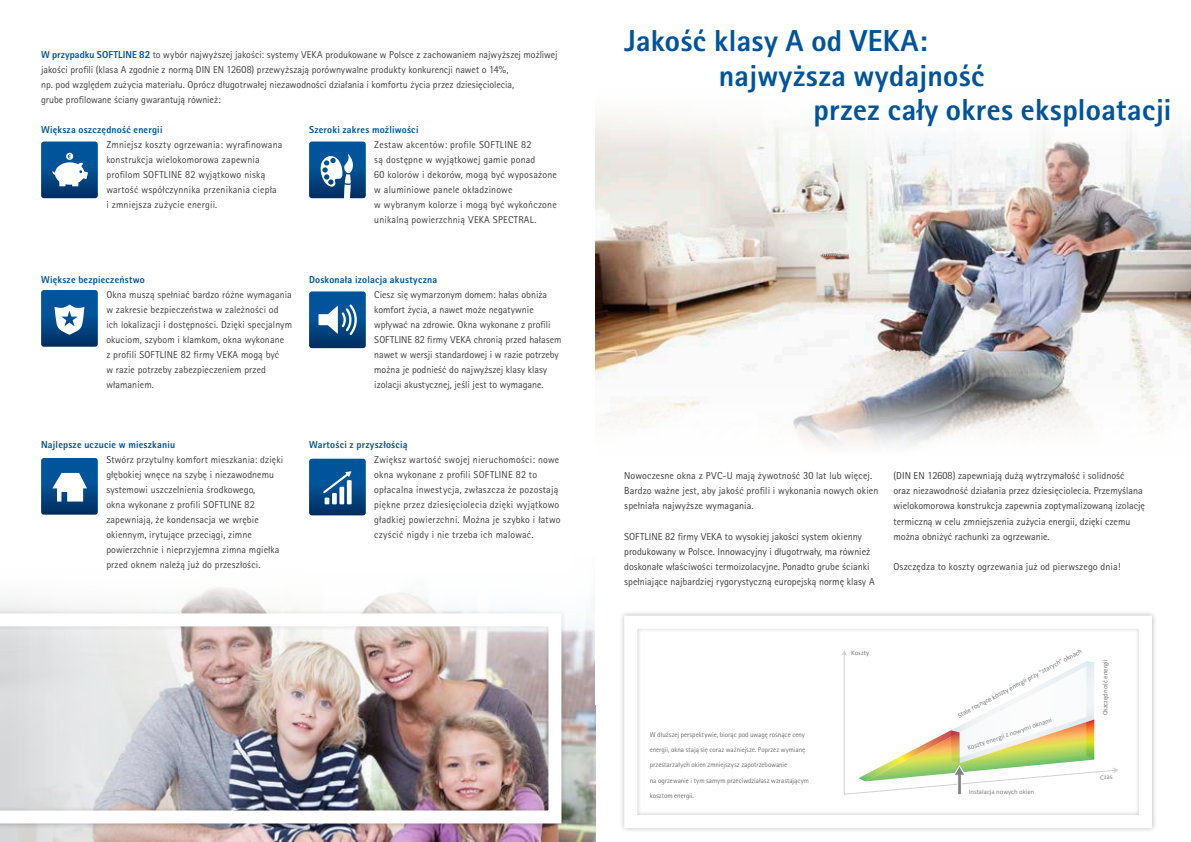
<style>
.page{position:relative;width:1191px;height:842px;background:#fff}
.page>*{position:absolute;margin:0;border:0;box-sizing:border-box;transform-origin:0 0}
.t1{font:700 30.3px "Rotis II Sans Pro";letter-spacing:.01em;color:#01549a}
.t2{font:10.1px/15.2px "Rotis II Sans Pro";color:#3e3e3f}
.t3{font:10px/15px "Rotis II Sans Pro";letter-spacing:.01em;color:#3e3e3f}
.t4{font:7.1px/15.2px "Rotis II Sans Pro";letter-spacing:-.005em;color:#6c6d70}
.t5{font:6.8px "Calibri";letter-spacing:.005em;color:#76787b}
.t6{font:6.8px "Calibri";color:#808285}
.s1{font-weight:700;color:#01549a}
</style>
<div class="page">
<img style="left:17px;top:667px;width:578px;height:175px">
<div style="left:0;top:608px;width:566px;height:221px;background:#231f20;opacity:.3"></div>
<img style="left:0;top:667px;width:561px;height:156px">
<svg style="left:258px;top:592px;width:337px;height:75px"></svg>
<svg style="left:309px;top:459px;width:57px;height:56px;background:#1f5e97"></svg>
<svg style="left:41px;top:142px;width:57px;height:56px"></svg>
<svg style="left:309px;top:142px;width:57px;height:57px"></svg>
<svg style="left:309px;top:291px;width:57px;height:57px;background:#28649a"></svg>
<img style="left:0;top:290px;width:258px;height:525px">
<img style="left:595px;top:184px;width:596px;height:177px">
<svg style="left:595px;top:361px;width:596px;height:85px"></svg>
<svg style="left:595px;top:118px;width:596px;height:66px;fill:#f5f5f4"></svg>
<div style="left:619px;top:610px;width:538px;height:223px;background:#231f20;opacity:.3"></div>
<svg style="left:841px;top:650px;width:278px;height:145px"></svg>
<p class="t3" style="left:41px;top:48px;width:518px"><span class="s1">W przypadku SOFTLINE 82</span> to wybór najwyższej jakości: systemy VEKA produkowane w Polsce z zachowaniem najwyższej możliwej jakości profili (klasa A zgodnie z normą DIN EN 12608) przewyższają porównywalne produkty konkurencji nawet o 14%,<br>np. pod względem zużycia materiału. Oprócz długotrwałej niezawodności działania i komfortu życia przez dziesięciolecia,<br>grube profilowane ściany gwarantują również:</p>
<p class="t3" style="left:374px;top:123px;width:184px;text-indent:-65px"><span class="s1">Szeroki zakres możliwości<br></span>Zestaw akcentów: profile SOFTLINE 82<br>są dostępne w wyjątkowej gamie ponad<br>60 kolorów i dekorów, mogą być wyposażone w aluminiowe panele okładzinowe<br>w wybranym kolorze i mogą być wykończone unikalną powierzchnią VEKA SPECTRAL.</p>
<p class="t3" style="left:106px;top:122px;width:178px;text-indent:-65px"><span class="s1">Większa oszczędność energii<br></span>Zmniejsz koszty ogrzewania: wyrafinowana konstrukcja wielokomorowa zapewnia profilom SOFTLINE 82 wyjątkowo niską wartość współczynnika przenikania ciepła<br>i zmniejsza zużycie energii.</p>
<p class="t3" style="left:106px;top:272px;width:187px;text-indent:-65px"><span class="s1">Większe bezpieczeństwo<br></span>Okna muszą spełniać bardzo różne wymagania w zakresie bezpieczeństwa w zależności od ich lokalizacji i dostępności. Dzięki specjalnym okuciom, szybom i klamkom, okna wykonane<br>z profili SOFTLINE 82 firmy VEKA mogą być<br>w razie potrzeby zabezpieczeniem przed włamaniem.</p>
<p class="t3" style="left:374px;top:273px;width:189px;text-indent:-65px"><span class="s1">Doskonała izolacja akustyczna<br></span>Ciesz się wymarzonym domem: hałas obniża komfort życia, a nawet może negatywnie wpływać na zdrowie. Okna wykonane z profili SOFTLINE 82 firmy VEKA chronią przed hałasem nawet w wersji standardowej i w razie potrzeby można je podnieść do najwyższej klasy klasy izolacji akustycznej, jeśli jest to wymagane.</p>
<p class="t3" style="left:106px;top:437px;width:178px;text-indent:-65px"><span class="s1">Najlepsze uczucie w mieszkaniu<br></span>Stwórz przytulny komfort mieszkania: dzięki głębokiej wnęce na szybę i niezawodnemu systemowi uszczelnienia środkowego,<br>okna wykonane z profili SOFTLINE 82 zapewniają, że kondensacja we wrębie okiennym, irytujące przeciągi, zimne powierzchnie i nieprzyjemna zimna mgiełka przed oknem należą już do przeszłości.</p>
<p class="t3" style="left:374px;top:438px;width:188px;text-indent:-65px"><span class="s1">Wartości z przyszłością<br></span>Zwiększ wartość swojej nieruchomości: nowe okna wykonane z profili SOFTLINE 82 to opłacalna inwestycja, zwłaszcza że pozostają piękne przez dziesięciolecia dzięki wyjątkowo gładkiej powierzchni. Można je szybko i łatwo czyścić nigdy i nie trzeba ich malować.</p>
<p class="t1" style="left:624px;top:24px;width:305px">Jakość klasy A od VEKA:</p>
<p class="t1" style="left:719px;top:58px;width:267px">najwyższa wydajność</p>
<p class="t1" style="left:813px;top:92px;width:359px">przez cały okres eksploatacji</p>
<p class="t2" style="left:624px;top:468px;width:256px">Nowoczesne okna z PVC-U mają żywotność 30 lat lub więcej.<br>Bardzo ważne jest, aby jakość profili i wykonania nowych okien spełniała najwyższe wymagania.</p>
<p class="t2" style="left:624px;top:529px;width:252px">SOFTLINE 82 firmy VEKA to wysokiej jakości system okienny produkowany w Polsce. Innowacyjny i długotrwały, ma również doskonałe właściwości termoizolacyjne. Ponadto grube ścianki spełniające najbardziej rygorystyczną europejską normę klasy A</p>
<p class="t2" style="left:893px;top:468px;width:253px">(DIN EN 12608) zapewniają dużą wytrzymałość i solidność<br>oraz niezawodność działania przez dziesięciolecia. Przemyślana wielokomorowa konstrukcja zapewnia zoptymalizowaną izolację termiczną w celu zmniejszenia zużycia energii, dzięki czemu można obniżyć rachunki za ogrzewanie.</p>
<p class="t2" style="left:893px;top:559px;width:229px">Oszczędza to koszty ogrzewania już od pierwszego dnia!</p>
<p class="t4" style="left:650px;top:727px;width:161px">W dłuższej perspektywie, biorąc pod uwagę rosnące ceny energii, okna stają się coraz ważniejsze. Poprzez wymianę przestarzałych okien zmniejszysz zapotrzebowanie<br>na ogrzewanie i tym samym przeciwdziałasz wzrastającym kosztom energii.</p>
<p class="t5" style="left:851px;top:648px;width:20px">Koszty</p>
<p class="t5" style="left:956px;top:711px;width:141px;rotate:-28deg">Stale rosnące koszty energii przy "starych" oknach</p>
<p class="t6" style="left:966px;top:744px;width:90px;rotate:-19deg">Koszty energii z nowymi oknami</p>
<p class="t6" style="left:969px;top:787px;width:67px">Instalacja nowych okien</p>
<p class="t5" style="left:1100px;top:715px;width:57px;rotate:-90deg">Oszczędność energii</p>
<p class="t6" style="left:1099px;top:773px;width:14px;rotate:-6deg">Czas</p>
</div>
